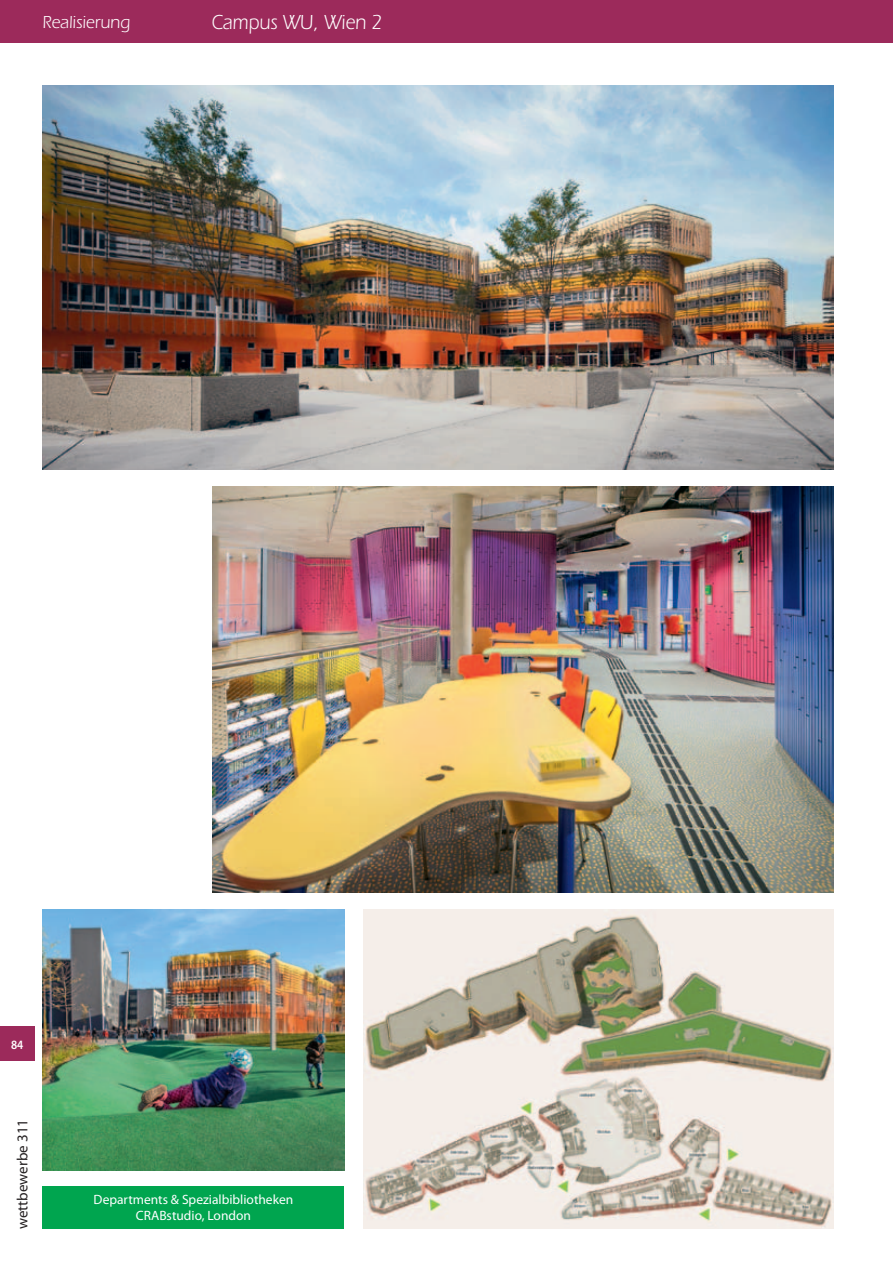
<style>
.page{position:relative;width:893px;height:1263px;background:#fff}
.page>*{position:absolute;margin:0;border:0;box-sizing:border-box;transform-origin:0 0}
.t1{font:21px "ITC Eras Std";color:#fff;scale:.9 1}
.t2{font:18px "ITC Eras Std";color:#fff;scale:.95 1}
.t3{font:15px "Myriad Pro";color:#231f20}
.t4{font:13.5px/16.2px "Myriad Pro";color:#fff;text-align:center}
.t5{font:600 12.75px "Myriad Pro";color:#fff;scale:.9 1}
</style>
<div class="page">
<img style="left:364px;top:909px;width:469px;height:320px">
<img style="left:43px;top:85px;width:790px;height:385px">
<div style="left:43px;top:1186px;width:301px;height:43px;background:#00a54f"></div>
<img style="left:213px;top:487px;width:620px;height:405px">
<img style="left:43px;top:909px;width:301px;height:261px">
<div style="left:0;top:0;width:893px;height:43px;background:#9c2a5b"></div>
<div style="left:0;top:1027px;width:34px;height:34px;background:#9c2a5b"></div>
<h2 class="t2" style="left:43px;top:12px;width:94px">Realisierung</h2>
<h1 class="t1" style="left:211px;top:11px;width:191px">Campus WU, Wien 2</h1>
<p class="t5" style="left:11px;top:1036px;width:15px">84</p>
<p class="t3" style="left:13px;top:1229px;width:112px;rotate:-90deg">wettbewerbe 311</p>
<p class="t4" style="left:94px;top:1191px;width:201px">Departments &amp; Spezialbibliotheken<br>CRABstudio, London</p>
</div>
